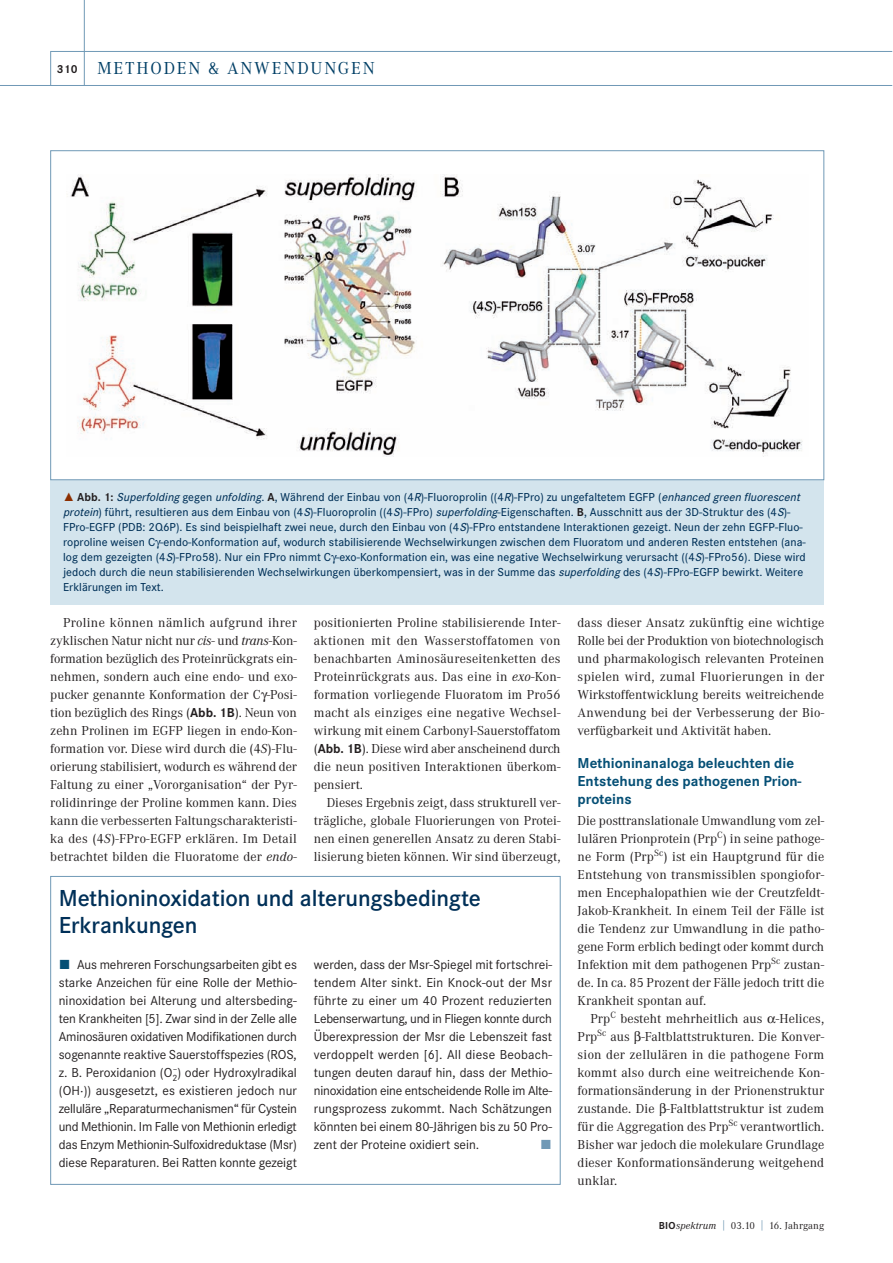
<style>
.page{position:relative;width:893px;height:1263px;background:#fff}
.page>*{position:absolute;margin:0;border:0;box-sizing:border-box;transform-origin:0 0}
.t1{font:600 24px/27px "Corporate S";letter-spacing:-.005em;color:#003058}
.t2{font:18px "Corporate A";letter-spacing:.1em;color:#003f66}
.t3{font:700 15px/18px "Corporate S";color:#054f75}
.t4{font:13.5px/18px "Corporate A";letter-spacing:.005em;color:#231f20;text-align:justify}
.t5{font:13.5px/18px "Corporate S";letter-spacing:-.005em;color:#231f20;text-align:justify}
.t6{font:13.5px "The Sans Expert";color:#7099b6}
.t7{font:500 12px/15px "Corporate S";letter-spacing:.005em;color:#003058}
.t8{font:10.5px "Corporate A";letter-spacing:.015em;color:#231f20}
.s1{font-family:"Corporate S";font-weight:700;font-size:12px;color:#231f20}
.s2{font-family:"The Sans Expert";font-weight:400;color:#8c2f01}
.s3{font-weight:700;color:#231f20}
.s4{font-style:italic}
.s5{font-family:"Corporate S";font-weight:700}
.s6{font-family:"The Sans Expert";color:#054f75}
.s7{color:#5484a5}
</style>
<div class="page">
<hr style="left:0;top:85px;width:892px;height:1px;background:#7099b6">
<hr style="left:50px;top:51px;width:842px;height:1px;background:#7099b6">
<hr style="left:84px;top:0;width:1px;height:85px;background:#7099b6">
<hr style="left:50px;top:51px;width:1px;height:34px;background:#7099b6">
<div style="left:50px;top:480px;width:774px;height:124px;background:#d3e4ed"></div>
<img style="left:70px;top:174px;width:733px;height:282px">
<div style="left:50px;top:876px;width:511px;height:309px;border:1px solid #7099b6"></div>
<h2 class="t2" style="left:57px;top:62px;width:319px"><span class="s1">310</span> METHODEN &amp; ANWENDUNGEN</h2>
<p class="t7" style="left:63px;top:491px;width:744px"><span class="s2">˚</span> <span class="s3">Abb. 1:</span> <span class="s4">Superfolding</span>gegen <span class="s4">unfolding</span>. <span class="s3">A</span>, Während der Einbau von (4<span class="s4">R</span>)-Fluoroprolin ((4<span class="s4">R</span>)-FPro) zu ungefaltetem EGFP (<span class="s4">enhanced green fluorescent protein</span>) führt, resultieren aus dem Einbau von (4<span class="s4">S</span>)-Fluoroprolin ((4<span class="s4">S</span>)-FPro) <span class="s4">superfolding</span>-Eigenschaften. <span class="s3">B</span>, Ausschnitt aus der 3D-Struktur des (4<span class="s4">S</span>)- FPro-EGFP (PDB: 2Q6P). Es sind beispielhaft zwei neue, durch den Einbau von (4<span class="s4">S</span>)-FPro entstandene Interaktionen gezeigt. Neun der zehn EGFP-Fluo&shy;roproline weisen C -endo-Konformation auf, wodurch stabilisierende Wechselwirkungen zwischen dem Fluoratom und anderen Resten entstehen (ana&shy;log dem gezeigten (4<span class="s4">S</span>)-FPro58). Nur ein FPro nimmt C -exo-Konformation ein, was eine negative Wechselwirkung verursacht ((4<span class="s4">S</span>)-FPro56). Diese wird jedoch durch die neun stabilisierenden Wechselwirkungen überkompensiert, was in der Summe das <span class="s4">superfolding</span>des (4<span class="s4">S</span>)-FPro-EGFP bewirkt. Weitere Erklärungen im Text.</p>
<p class="t4" style="left:50px;top:615px;width:248px;text-indent:13px">Proline können nämlich aufgrund ihrer zyklischen Natur nicht nur <span class="s4">cis</span>- und <span class="s4">trans</span>-Kon&shy;formation bezüglich des Proteinrückgrats ein&shy;nehmen, sondern auch eine endo- und exo&shy;pucker genannte Konformation der C -Posi&shy;tion bezüglich des Rings (<span class="s5">Abb. 1B</span>). Neun von zehn Prolinen im EGFP liegen in endo-Kon&shy;formation vor. Diese wird durch die (4<span class="s4">S</span>)-Flu&shy;orierung stabilisiert, wodurch es während der Faltung zu einer „Vororganisation“ der Pyr&shy;rolidinringe der Proline kommen kann. Dies kann die verbesserten Faltungscharakteristi&shy;ka des (4<span class="s4">S</span>)-FPro-EGFP erklären. Im Detail betrachtet bilden die Fluoratome der <span class="s4">endo</span>-</p>
<p class="t4" style="left:314px;top:614px;width:248px">positionierten Proline stabilisierende Inter&shy;aktionen mit den Wasserstoffatomen von benachbarten Aminosäureseitenketten des Proteinrückgrats aus. Das eine in <span class="s4">exo</span>-Kon&shy;formation vorliegende Fluoratom im Pro56 macht als einziges eine negative Wechsel&shy;wirkung mit einem Carbonyl-Sauerstoffatom (<span class="s5">Abb. 1B</span>). Diese wird aber anscheinend durch die neun positiven Interaktionen überkom&shy;pensiert.</p>
<p class="t4" style="left:314px;top:794px;width:248px;text-indent:13px">Dieses Ergebnis zeigt, dass strukturell ver&shy;trägliche, globale Fluorierungen von Protei&shy;nen einen generellen Ansatz zu deren Stabi&shy;lisierung bieten können. Wir sind überzeugt,</p>
<h1 class="t1" style="left:59px;top:886px;width:424px">Methioninoxidation und alterungsbedingte<br>Erkrankungen</h1>
<p class="t5" style="left:59px;top:956px;width:240px"><span class="s6">ó</span> Aus mehreren Forschungsarbeiten gibt es starke Anzeichen für eine Rolle der Methio&shy;ninoxidation bei Alterung und altersbeding&shy;ten Krankheiten [5]. Zwar sind in der Zelle alle Aminosäuren oxidativen Modifikationen durch sogenannte reaktive Sauerstoffspezies (ROS, z. B. Peroxidanion (O<sub>2</sub></p>
<p class="t5" style="left:59px;top:1064px;width:240px;text-indent:114px"><sup>–</sup>) oder Hydroxylradikal (OH·)) ausgesetzt, es existieren jedoch nur zelluläre „Reparaturmechanismen“ für Cystein und Methionin. Im Falle von Methionin erledigt das Enzym Methionin-Sulfoxidreduktase (Msr) diese Reparaturen. Bei Ratten konnte gezeigt</p>
<p class="t5" style="left:314px;top:956px;width:240px">werden, dass der Msr-Spiegel mit fortschrei&shy;tendem Alter sinkt. Ein Knock-out der Msr führte zu einer um 40 Prozent reduzierten Lebenserwartung, und in Fliegen konnte durch Überexpression der Msr die Lebenszeit fast verdoppelt werden [6]. All diese Beobach&shy;tungen deuten darauf hin, dass der Methio&shy;ninoxidation eine entscheidende Rolle im Alte&shy;rungsprozess zukommt. Nach Schätzungen könnten bei einem 80-Jährigen bis zu 50 Pro&shy;zent der Proteine oxidiert sein.</p>
<p class="t6" style="left:540px;top:1136px;width:13px">ó</p>
<p class="t4" style="left:578px;top:614px;width:248px">dass dieser Ansatz zukünftig eine wichtige Rolle bei der Produktion von biotechnologisch und pharmakologisch relevanten Proteinen spielen wird, zumal Fluorierungen in der Wirkstoffentwicklung bereits weitreichende Anwendung bei der Verbesserung der Bio&shy;verfügbarkeit und Aktivität haben.</p>
<p class="t3" style="left:578px;top:755px;width:225px">Methioninanaloga beleuchten die<br>Entstehung des pathogenen Prion&shy;proteins</p>
<p class="t4" style="left:578px;top:813px;width:248px">Die posttranslationale Umwandlung vom zel&shy;lulären Prionprotein (Prp<sup>C</sup>) in seine pathoge&shy;ne Form (Prp<sup>Sc</sup>) ist ein Hauptgrund für die Entstehung von transmissiblen spongiofor&shy;men Encephalopathien wie der Creutzfeldt-Jakob-Krankheit. In einem Teil der Fälle ist die Tendenz zur Umwandlung in die patho&shy;gene Form erblich bedingt oder kommt durch Infektion mit dem pathogenen Prp<sup>Sc</sup> zustan&shy;de. In ca. 85 Prozent der Fälle jedoch tritt die Krankheit spontan auf.</p>
<p class="t4" style="left:578px;top:1011px;width:248px;text-indent:13px">Prp<sup>C</sup> besteht mehrheitlich aus -Helices, Prp<sup>Sc</sup> aus -Faltblattstrukturen. Die Konver&shy;sion der zellulären in die pathogene Form kommt also durch eine weitreichende Kon&shy;formationsänderung in der Prionenstruktur zustande. Die -Faltblattstruktur ist zudem für die Aggregation des Prp<sup>Sc</sup> verantwortlich.<br>Bisher war jedoch die molekulare Grundlage dieser Konformationsänderung weitgehend unklar.</p>
<p class="t8" style="left:659px;top:1221px;width:167px"><span class="s5">BIO</span><span class="s4">spektrum</span> <span class="s7">|</span> 03.10 <span class="s7">|</span> 16. Jahrgang</p>
</div>
